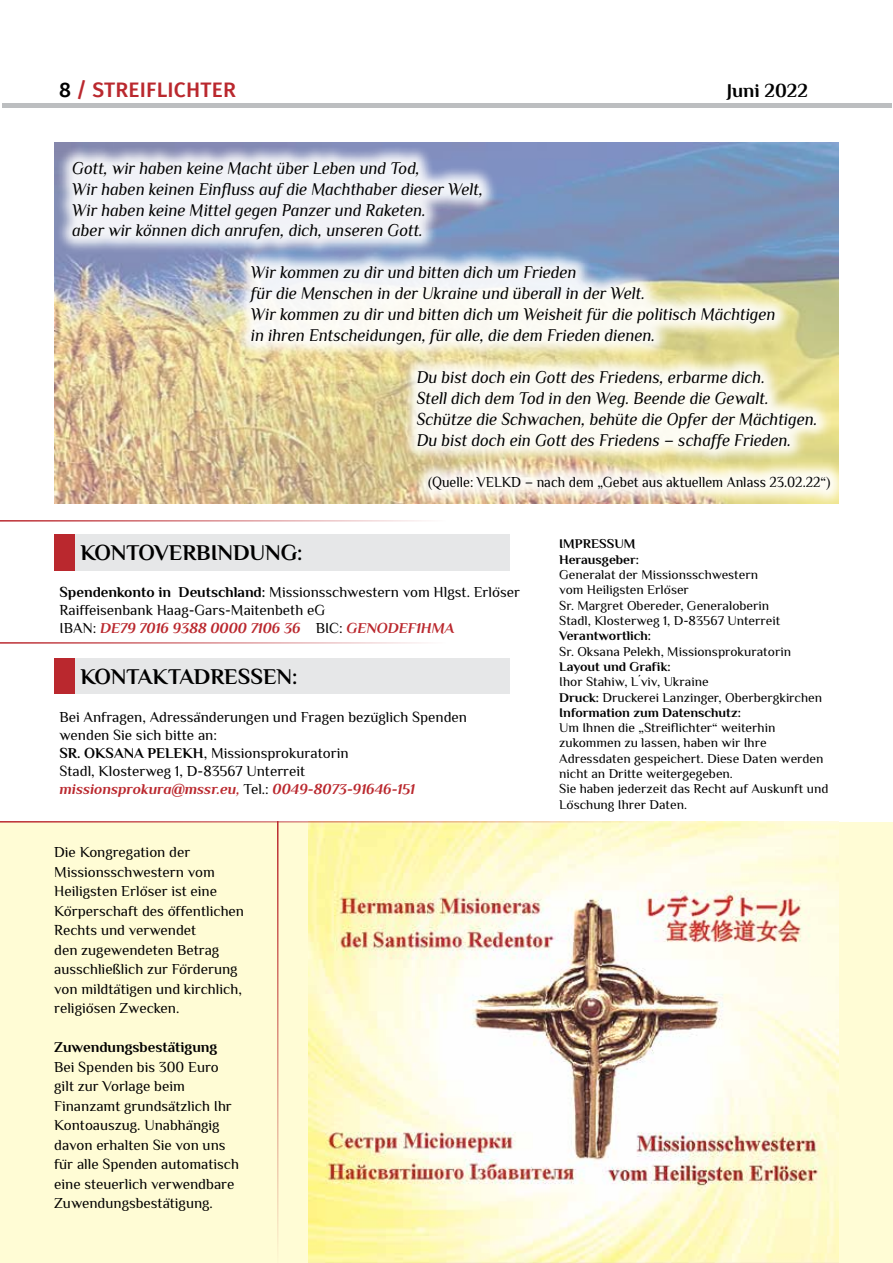
<style>
.page{position:relative;width:893px;height:1263px;background:#fff}
.page>*{position:absolute;margin:0;border:0;box-sizing:border-box;transform-origin:0 0}
.t1{font:700 22.5px "Philosopher";color:#000}
.t2{font:500 21px "Fira Sans";letter-spacing:.01em;color:#ba282e}
.t3{font:700 19.5px "Philosopher";color:#000}
.t4{font:italic 17.7px/20.9px "Philosopher";color:#000;scale:.93 1}
.t5{font:15px/19.5px "Philosopher";color:#000}
.t6{font:15px "Philosopher";color:#000;scale:.93 1}
.t7{font:700 15px "Philosopher";color:#000}
.t8{font:13.2px/15.3px "Philosopher";color:#000}
.t9{font:700 13.2px/15.3px "Philosopher";color:#000}
.s1{color:#000}
.s2{font-weight:700}
.s3{font-weight:700;font-style:italic;color:#ba282e}
</style>
<div class="page">
<div style="left:2px;top:103px;width:889px;height:5px;background:#bcbec0"></div>
<div style="left:0;top:822px;width:893px;height:441px;background:#fffcd5"></div>
<img style="left:309px;top:821px;width:530px;height:442px">
<div style="left:54px;top:534px;width:22px;height:37px;background:#ba282e"></div>
<div style="left:75px;top:534px;width:434px;height:37px;background:#e6e7e8"></div>
<div style="left:54px;top:658px;width:22px;height:35px;background:#ba282e"></div>
<div style="left:75px;top:658px;width:434px;height:35px;background:#e6e7e8"></div>
<hr style="left:0;top:642px;width:446px;height:2px;background:#ba282e">
<hr style="left:0;top:520px;width:446px;height:2px;background:#ba282e">
<hr style="left:0;top:821px;width:657px;height:1px;background:#ba282e">
<hr style="left:277px;top:821px;width:2px;height:442px;background:#ba282e">
<div style="left:55px;top:144px;width:792px;height:364px;background:#fff;opacity:.9"></div>
<h2 class="t2" style="left:59px;top:73px;width:178px"><span class="s1">8</span> / STREIFLICHTER</h2>
<h3 class="t3" style="left:727px;top:77px;width:83px">Juni 2022</h3>
<p class="t4" style="left:72px;top:157px;width:443px">Gott, wir haben keine Macht über Leben und Tod,<br>Wir haben keinen Einfluss auf die Machthaber dieser Welt, Wir haben keine Mittel gegen Panzer und Raketen.<br>aber wir können dich anrufen, dich, unseren Gott.</p>
<p class="t4" style="left:251px;top:262px;width:566px">Wir kommen zu dir und bitten dich um Frieden<br>für die Menschen in der Ukraine und überall in der Welt.<br>Wir kommen zu dir und bitten dich um Weisheit für die politisch Mächtigen in ihren Entscheidungen, für alle, die dem Frieden dienen.</p>
<p class="t4" style="left:417px;top:366px;width:432px">Du bist doch ein Gott des Friedens, erbarme dich.<br>Stell dich dem Tod in den Weg. Beende die Gewalt.<br>Schütze die Schwachen, behüte die Opfer der Mächtigen.<br>Du bist doch ein Gott des Friedens – schaffe Frieden.</p>
<p class="t6" style="left:428px;top:473px;width:434px">(Quelle: VELKD – nach dem „Gebet aus aktuellem Anlass 23.02.22“)</p>
<h1 class="t1" style="left:80px;top:537px;width:224px">KONTOVERBINDUNG:</h1>
<p class="t5" style="left:60px;top:583px;width:462px;line-height:18px"><span class="s2">Spendenkonto in Deutschland:</span> Missionsschwestern vom Hlgst. Erlöser<br>Raiffeisenbank Haag-Gars-Maitenbeth eG<br>IBAN: <span class="s3">DE79 7016 9388 0000 7106 36</span> BIC: <span class="s3">GENODEF1HMA</span></p>
<h1 class="t1" style="left:80px;top:662px;width:219px">KONTAKTADRESSEN:</h1>
<p class="t5" style="left:60px;top:708px;width:409px;line-height:18px">Bei Anfragen, Adressänderungen und Fragen bezüglich Spenden wenden Sie sich bitte an:<br><span class="s2">SR. OKSANA PELEKH</span>, Missionsprokuratorin<br>Stadl, Klosterweg 1, D-83567 Unterreit <span class="s3">missionsprokura@mssr.eu,</span> Tel.: <span class="s3">0049-8073-91646-151</span></p>
<p class="t5" style="left:54px;top:843px;width:191px">Die Kongregation der<br>Missionsschwestern vom<br>Heiligsten Erlöser ist eine<br>Körperschaft des öffentlichen<br>Rechts und verwendet<br>den zugewendeten Betrag ausschließlich zur Förderung von mildtätigen und kirchlich, religiösen Zwecken.</p>
<p class="t7" style="left:54px;top:1037px;width:165px">Zuwendungsbestätigung</p>
<p class="t5" style="left:54px;top:1057px;width:186px">Bei Spenden bis 300 Euro gilt zur Vorlage beim<br>Finanzamt grundsätzlich Ihr<br>Kontoauszug. Unabhängig davon erhalten Sie von uns für alle Spenden automatisch eine steuerlich verwendbare<br>Zuwendungsbestätigung.</p>
<p class="t9" style="left:559px;top:536px;width:81px">IMPRESSUM<br>Herausgeber:</p>
<p class="t8" style="left:559px;top:567px;width:223px">Generalat der Missionsschwestern vom Heiligsten Erlöser<br>Sr. Margret Obereder, Generaloberin Stadl, Klosterweg 1, D-83567 Unterreit</p>
<p class="t9" style="left:559px;top:628px;width:93px">Verantwortlich:</p>
<p class="t8" style="left:559px;top:644px;width:233px">Sr. Oksana Pelekh, Missionsprokuratorin</p>
<p class="t9" style="left:559px;top:659px;width:113px">Layout und Grafik:</p>
<p class="t8" style="left:559px;top:674px;width:264px">Ihor Stahiw, L´viv, Ukraine<br><span class="s2">Druck:</span> Druckerei Lanzinger, Oberbergkirchen<br><span class="s2">Information zum Datenschutz:</span></p>
<p class="t8" style="left:559px;top:720px;width:271px">Um Ihnen die „Streiflichter“ weiterhin zukommen zu lassen, haben wir Ihre Adressdaten gespeichert. Diese Daten werden nicht an Dritte weitergegeben.<br>Sie haben jederzeit das Recht auf Auskunft und Löschung Ihrer Daten.</p>
</div>
